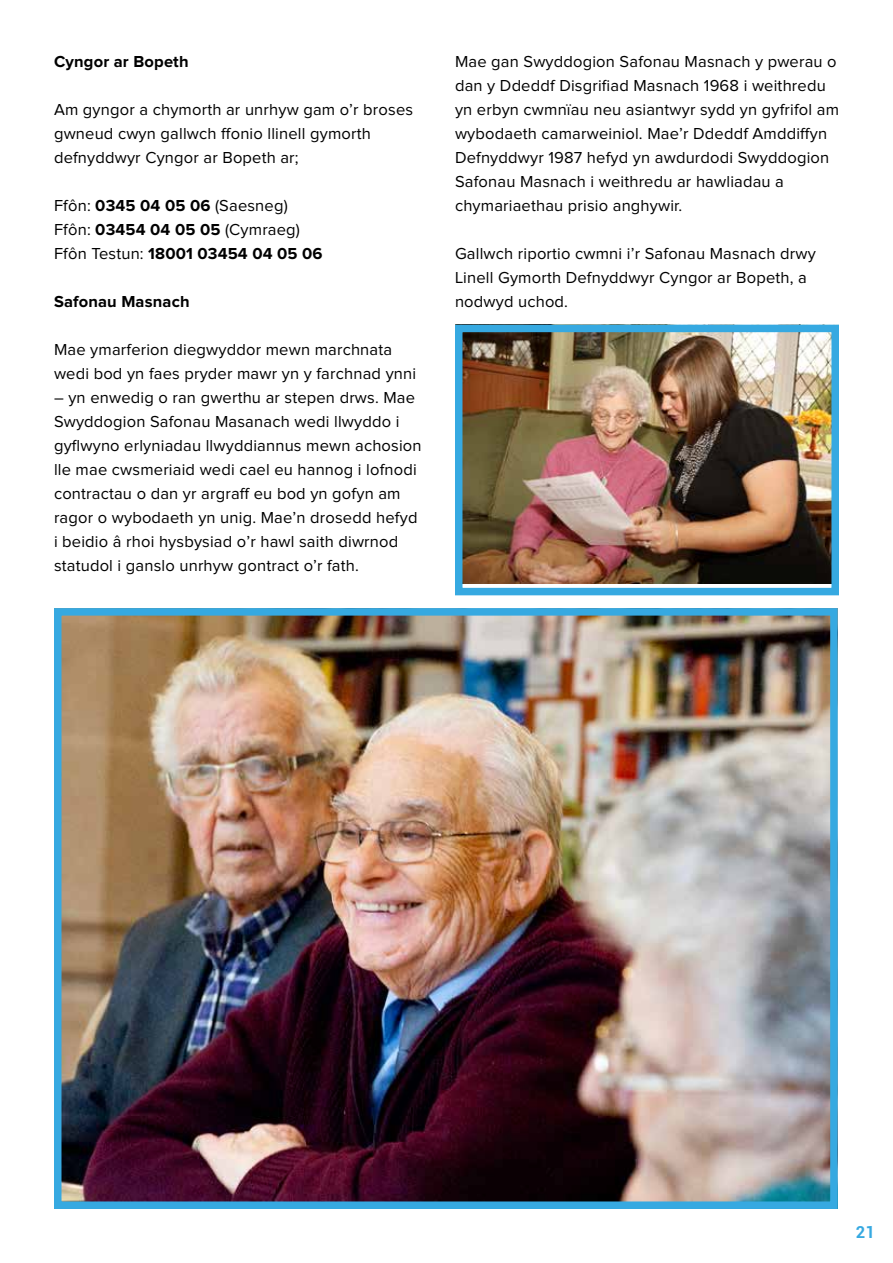
<style>
.page{position:relative;width:893px;height:1263px;background:#fff}
.page>*{position:absolute;margin:0;border:0;box-sizing:border-box;transform-origin:0 0}
.t1{font:16.5px/24px "Proxima Nova";letter-spacing:.01em;color:#000}
.t2{font:700 16.5px "Proxima Nova";letter-spacing:.01em;color:#000}
.t3{font:700 16.5px "Roboto";color:#36a9e1}
.s1{font-weight:700}
</style>
<div class="page">
<img style="left:464px;top:334px;width:366px;height:250px">
<div style="left:455px;top:325px;width:384px;height:270px;border:8px solid #36a9e1"></div>
<img style="left:63px;top:617px;width:766px;height:583px">
<div style="left:54px;top:608px;width:784px;height:601px;border:8px solid #36a9e1"></div>
<p class="t2" style="left:54px;top:54px;width:136px">Cyngor ar Bopeth</p>
<p class="t1" style="left:54px;top:98px;width:361px">Am gyngor a chymorth ar unrhyw gam o’r broses gwneud cwyn gallwch ffonio llinell gymorth defnyddwyr Cyngor ar Bopeth ar;</p>
<p class="t1" style="left:54px;top:194px;width:270px">Ffôn: <span class="s1">0345 04 05 06</span> (Saesneg)<br>Ffôn: <span class="s1">03454 04 05 05</span> (Cymraeg)<br>Ffôn Testun: <span class="s1">18001 03454 04 05 06</span></p>
<p class="t2" style="left:54px;top:294px;width:137px">Safonau Masnach</p>
<p class="t1" style="left:54px;top:338px;width:364px">Mae ymarferion diegwyddor mewn marchnata wedi bod yn faes pryder mawr yn y farchnad ynni</p>
<p class="t1" style="left:54px;top:386px;width:369px">– yn enwedig o ran gwerthu ar stepen drws. Mae Swyddogion Safonau Masanach wedi llwyddo i gyflwyno erlyniadau llwyddiannus mewn achosion lle mae cwsmeriaid wedi cael eu hannog i lofnodi contractau o dan yr argraff eu bod yn gofyn am ragor o wybodaeth yn unig. Mae’n drosedd hefyd i beidio â rhoi hysbysiad o’r hawl saith diwrnod statudol i ganslo unrhyw gontract o’r fath.</p>
<p class="t1" style="left:455px;top:50px;width:385px">Mae gan Swyddogion Safonau Masnach y pwerau o dan y Ddeddf Disgrifiad Masnach 1968 i weithredu yn erbyn cwmnïau neu asiantwyr sydd yn gyfrifol am wybodaeth camarweiniol. Mae’r Ddeddf Amddiffyn Defnyddwyr 1987 hefyd yn awdurdodi Swyddogion Safonau Masnach i weithredu ar hawliadau a chymariaethau prisio anghywir.</p>
<p class="t1" style="left:455px;top:242px;width:362px">Gallwch riportio cwmni i’r Safonau Masnach drwy<br>Linell Gymorth Defnyddwyr Cyngor ar Bopeth, a nodwyd uchod.</p>
<p class="t3" style="left:856px;top:1220px;width:20px">21</p>
</div>
